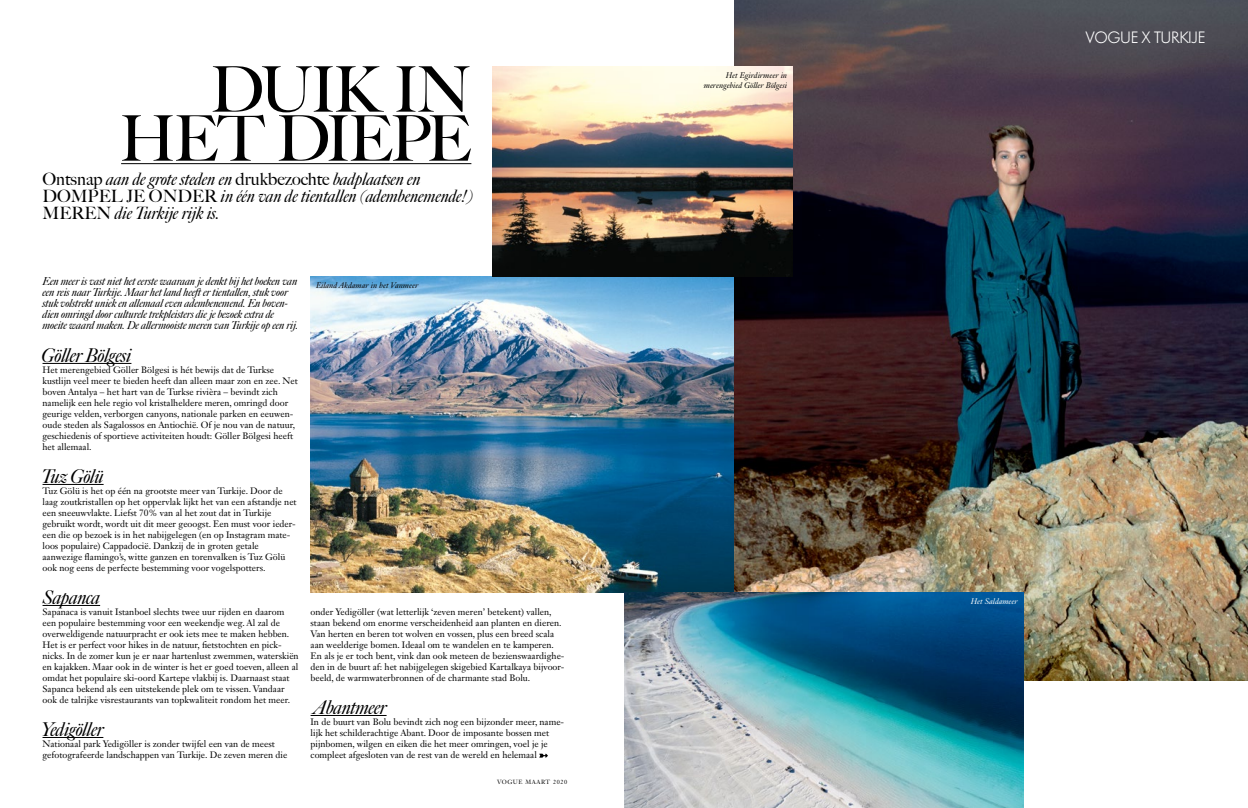
<style>
.page{position:relative;width:1248px;height:808px;background:#fff}
.page>*{position:absolute;margin:0;border:0;box-sizing:border-box;transform-origin:0 0}
.t1{font:63px/49px "Big Caslon FB";letter-spacing:-.04em;color:#000;text-align:right}
.t2{font:italic 19px "Big Caslon FB";letter-spacing:-.01em;color:#000}
.t3{font:italic 17px/17px "Big Caslon FB";color:#000}
.t4{font:300 15px "Cg Futura Maxi";letter-spacing:-.02em;color:#fff}
.t5{font:italic 11px/11px "Big Caslon FB";color:#000}
.t6{font:9.2px/11px "Janson Text LT Std";color:#000}
.t7{font:italic 8px/10px "Janson Text LT Std";color:#000;text-align:right}
.t8{font:italic 8px "Janson Text LT Std";color:#fff}
.t9{font:6px "Janson Text LT Std";letter-spacing:.1em;color:#000}
.s1{font-style:normal}
</style>
<div class="page">
<img style="left:310px;top:277px;width:424px;height:316px">
<img style="left:734px;top:0;width:513px;height:681px">
<img style="left:492px;top:67px;width:300px;height:210px">
<img style="left:624px;top:593px;width:399px;height:215px">
<hr style="left:43px;top:363px;width:88px;height:1px;background:#000">
<hr style="left:43px;top:484px;width:61px;height:1px;background:#000">
<hr style="left:43px;top:605px;width:57px;height:1px;background:#000">
<hr style="left:43px;top:737px;width:60px;height:1px;background:#000">
<hr style="left:310px;top:715px;width:76px;height:1px;background:#000">
<svg style="left:539px;top:754px;width:9px;height:4px"></svg>
<hr style="left:121px;top:163px;width:350px;height:1px;background:#000">
<h1 class="t1" style="left:119px;top:66px;width:353px">DUIK IN<br>HET DIEPE</h1>
<h3 class="t3" style="left:43px;top:171px;width:431px"><span class="s1">Ontsnap</span> aan de grote steden en <span class="s1">drukbezochte</span> badplaatsen en<br><span class="s1">DOMPEL JE ONDER</span> in één van de tientallen (adembenemende!)<br><span class="s1">MEREN</span> die Turkije rijk is.</h3>
<p class="t5" style="left:43px;top:275px;width:257px">Een meer is vast niet het eerste waaraan je denkt bij het boeken van een reis naar Turkije. Maar het land heefter tientallen, stuk voor stuk volstrekt uniek en allemaal even adembenemend. En boven&shy;dien omringd door culturele trekpleisters die je bezoek extra de moeite waard maken. De allermooiste meren van Turkije op een rij.</p>
<h2 class="t2" style="left:42px;top:344px;width:91px">Göller Bölgesi</h2>
<p class="t6" style="left:43px;top:364px;width:257px">Het merengebied Göller Bölgesi is hét bewijs dat de Turkse kustlijn veel meer te bieden heeft dan alleen maar zon en zee. Net boven Antalya – het hart van de Turkse rivièra – bevindt zich namelijk een hele regio vol kristalheldere meren, omringd door geurige velden, verborgen canyons, nationale parken en eeuwen&shy;oude steden als Sagalossos en Antiochië. Of je nou van de natuur, geschiedenis of sportieve activiteiten houdt: Göller Bölgesi heeft het allemaal.</p>
<h2 class="t2" style="left:42px;top:465px;width:63px">Tuz Gölü</h2>
<p class="t6" style="left:43px;top:485px;width:255px">Tuz Gölü is het op één na grootste meer van Turkije. Door de laag zoutkristallen op het oppervlak lijkt het van een afstandje net een sneeuwvlakte. Liefst 70% van al het zout dat in Turkije gebruikt wordt, wordt uit dit meer geoogst. Een must voor ieder&shy;een die op bezoek is in het nabijgelegen (en op Instagram mate&shy;loos populaire) Cappadocië. Dankzij de in groten getale aanwezige flamingo’s, witte ganzen en torenvalken is Tuz Gölü ook nog eens de perfecte bestemming voor vogelspotters.</p>
<h2 class="t2" style="left:43px;top:586px;width:59px">Sapanca</h2>
<p class="t6" style="left:43px;top:606px;width:258px">Sapanaca is vanuit Istanboel slechts twee uur rijden en daarom een populaire bestemming voor een weekendje weg. Al zal de overweldigende natuurpracht er ook iets mee te maken hebben.<br>Het is er perfect voor hikes in de natuur, fietstochten en pick&shy;nicks. In de zomer kun je er naar hartenlust zwemmen, waterskiën en kajakken. Maar ook in de winter is het er goed toeven, alleen al omdat het populaire ski-oord Kartepe vlakbij is. Daarnaast staat Sapanca bekend als een uitstekende plek om te vissen. Vandaar ook de talrijke visrestaurants van topkwaliteit rondom het meer.</p>
<h2 class="t2" style="left:41px;top:718px;width:63px">Yedigöller</h2>
<p class="t6" style="left:43px;top:738px;width:246px">Nationaal park Yedigöller is zonder twijfel een van de meest gefotografeerde landschappen van Turkije. De zeven meren die</p>
<p class="t7" style="left:316px;top:281px;width:103px">Eiland Akdamar in het Vanmeer</p>
<p class="t6" style="left:310px;top:606px;width:255px">onder Yedigöller (wat letterlijk ‘zeven meren’ betekent) vallen, staan bekend om enorme verscheidenheid aan planten en dieren.<br>Van herten en beren tot wolven en vossen, plus een breed scala aan weelderige bomen. Ideaal om te wandelen en te kamperen.<br>En als je er toch bent, vink dan ook meteen de bezienswaardighe&shy;den in de buurt af: het nabijgelegen skigebied Kartalkaya bijvoor&shy;beeld, de warmwaterbronnen of de charmante stad Bolu.</p>
<h2 class="t2" style="left:314px;top:696px;width:74px">Abantmeer</h2>
<p class="t6" style="left:310px;top:716px;width:255px">In de buurt van Bolu bevindt zich nog een bijzonder meer, name&shy;lijk het schilderachtige Abant. Door de imposante bossen met pijnbomen, wilgen en eiken die het meer omringen, voel je je compleet afgesloten van de rest van de wereld en helemaal</p>
<p class="t9" style="left:497px;top:778px;width:72px">VOGUE MAART 2020</p>
<p class="t7" style="left:703px;top:71px;width:85px">Het Egirdirmeer in merengebied Göller Bölgesi</p>
<h3 class="t4" style="left:1085px;top:28px;width:121px">VOGUE X TURKIJE</h3>
<p class="t8" style="left:970px;top:597px;width:48px">Het Saldameer</p>
</div>
